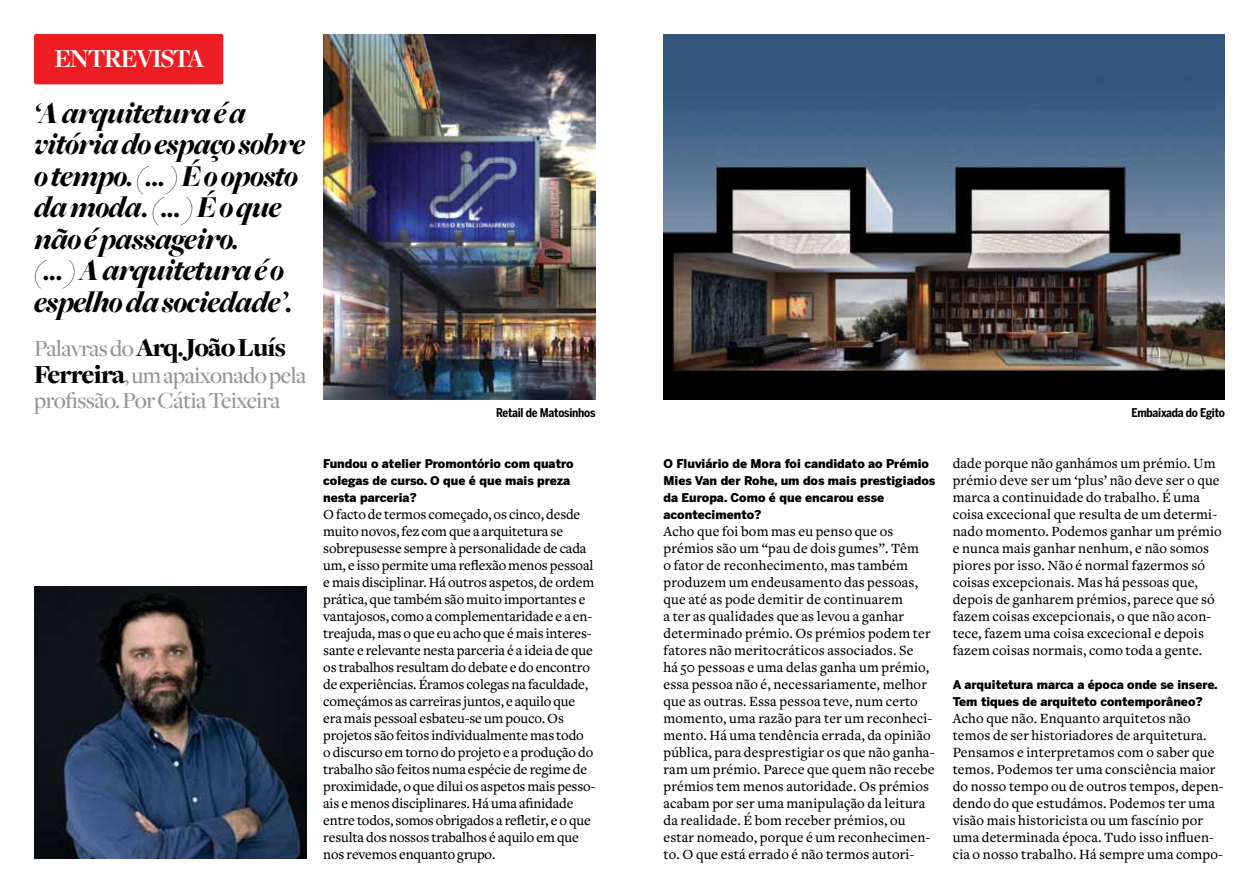
<style>
.page{position:relative;width:1259px;height:893px;background:#fff}
.page>*{position:absolute;margin:0;border:0;box-sizing:border-box;transform-origin:0 0}
.t1{font:italic 900 31.5px/31.5px "Freight Big";letter-spacing:-.02em;color:#000}
.t2{font:900 27px "Freight Disp";letter-spacing:-.035em;color:#000}
.t3{font:700 27px "Freight Disp";letter-spacing:-.05em;color:#fff}
.t4{font:500 24px/25.5px "Freight Disp";letter-spacing:-.02em;color:#939598}
.t5{font:500 14.7px/17px "Freight Text";letter-spacing:.01em;color:#000}
.t6{font:500 14.7px/17px "Freight Text";letter-spacing:-.01em;color:#000}
.t7{font:900 12px/17px "Benton Sans";color:#000}
.t8{font:700 12px "Benton Sans Cond";letter-spacing:-.02em;color:#000}
.s1{font-weight:500;font-size:24px;color:#939598}
.s2{font-weight:900;font-size:27px;color:#000}
</style>
<div class="page">
<div style="left:34px;top:34px;width:189px;height:50px;background:#ed1d24;border-radius:2px"></div>
<img style="left:323px;top:34px;width:272px;height:366px">
<img style="left:663px;top:34px;width:562px;height:366px">
<img style="left:34px;top:587px;width:272px;height:272px">
<h2 class="t3" style="left:55px;top:44px;width:152px">entrevista</h2>
<h1 class="t1" style="left:34px;top:98px;width:273px">‘A arquitetura é a vitória do espaço sobre o tempo. (...) É o oposto da moda. (...) É o que não é passageiro.<br>(...) A arquitetura é o espelho da sociedade’.</h1>
<h2 class="t2" style="left:34px;top:332px;width:253px"><span class="s1">Palavras do</span> Arq. João Luís</h2>
<h3 class="t4" style="left:34px;top:363px;width:274px"><span class="s2">Ferreira</span>, um apaixonado pela profissão. Por Cátia Teixeira</h3>
<p class="t8" style="left:496px;top:406px;width:101px">Retail de Matosinhos</p>
<p class="t8" style="left:1131px;top:406px;width:95px">Embaixada do Egito</p>
<p class="t7" style="left:323px;top:455px;width:252px">Fundou o atelier Promontório com quatro colegas de curso. O que é que mais preza nesta parceria?</p>
<p class="t6" style="left:323px;top:506px;width:274px">O facto de termos começado, os cinco, desde muito novos, fez com que a arquitetura se sobrepusesse sempre à personalidade de cada um, e isso permite uma reflexão menos pessoal e mais disciplinar. Há outros aspetos, de ordem prática, que também são muito importantes e vantajosos, como a complementaridade e a en&shy;treajuda, mas o que eu acho que é mais interes&shy;sante e relevante nesta parceria é a ideia de que os trabalhos resultam do debate e do encontro de experiências. Éramos colegas na faculdade, começámos as carreiras juntos, e aquilo que era mais pessoal esbateu-se um pouco. Os projetos são feitos individualmente mas todo<br>o discurso em torno do projeto e a produção do trabalho são feitos numa espécie de regime de proximidade, o que dilui os aspetos mais pesso&shy;ais e menos disciplinares. Há uma afinidade entre todos, somos obrigados a refletir, e o que resulta dos nossos trabalhos é aquilo em que nos revemos enquanto grupo.</p>
<p class="t7" style="left:663px;top:455px;width:273px">O Fluviário de Mora foi candidato ao Prémio Mies Van der Rohe, um dos mais prestigiados da Europa. Como é que encarou esse acontecimento?</p>
<p class="t5" style="left:663px;top:523px;width:272px">Acho que foi bom mas eu penso que os prémios são um “pau de dois gumes”. Têm<br>o fator de reconhecimento, mas também produzem um endeusamento das pessoas, que até as pode demitir de continuarem<br>a ter as qualidades que as levou a ganhar determinado prémio. Os prémios podem ter fatores não meritocráticos associados. Se<br>há 50 pessoas e uma delas ganha um prémio, essa pessoa não é, necessariamente, melhor que as outras. Essa pessoa teve, num certo momento, uma razão para ter um reconheci&shy;mento. Há uma tendência errada, da opinião pública, para desprestigiar os que não ganha&shy;ram um prémio. Parece que quem não recebe prémios tem menos autoridade. Os prémios acabam por ser uma manipulação da leitura da realidade. É bom receber prémios, ou estar nomeado, porque é um reconhecimen&shy;to. O que está errado é não termos autori-</p>
<p class="t5" style="left:952px;top:455px;width:270px">dade porque não ganhámos um prémio. Um prémio deve ser um ‘plus’ não deve ser o que marca a continuidade do trabalho. É uma coisa excecional que resulta de um determi&shy;nado momento. Podemos ganhar um prémio e nunca mais ganhar nenhum, e não somos piores por isso. Não é normal fazermos só coisas excepcionais. Mas há pessoas que, depois de ganharem prémios, parece que só fazem coisas excepcionais, o que não acon&shy;tece, fazem uma coisa excecional e depois fazem coisas normais, como toda a gente.</p>
<p class="t7" style="left:952px;top:676px;width:266px">A arquitetura marca a época onde se insere.<br>Tem tiques de arquiteto contemporâneo?</p>
<p class="t5" style="left:952px;top:710px;width:272px">Acho que não. Enquanto arquitetos não temos de ser historiadores de arquitetura.<br>Pensamos e interpretamos com o saber que temos. Podemos ter uma consciência maior do nosso tempo ou de outros tempos, depen&shy;dendo do que estudámos. Podemos ter uma visão mais historicista ou um fascínio por uma determinada época. Tudo isso influen&shy;cia o nosso trabalho. Há sempre uma compo-</p>
</div>
